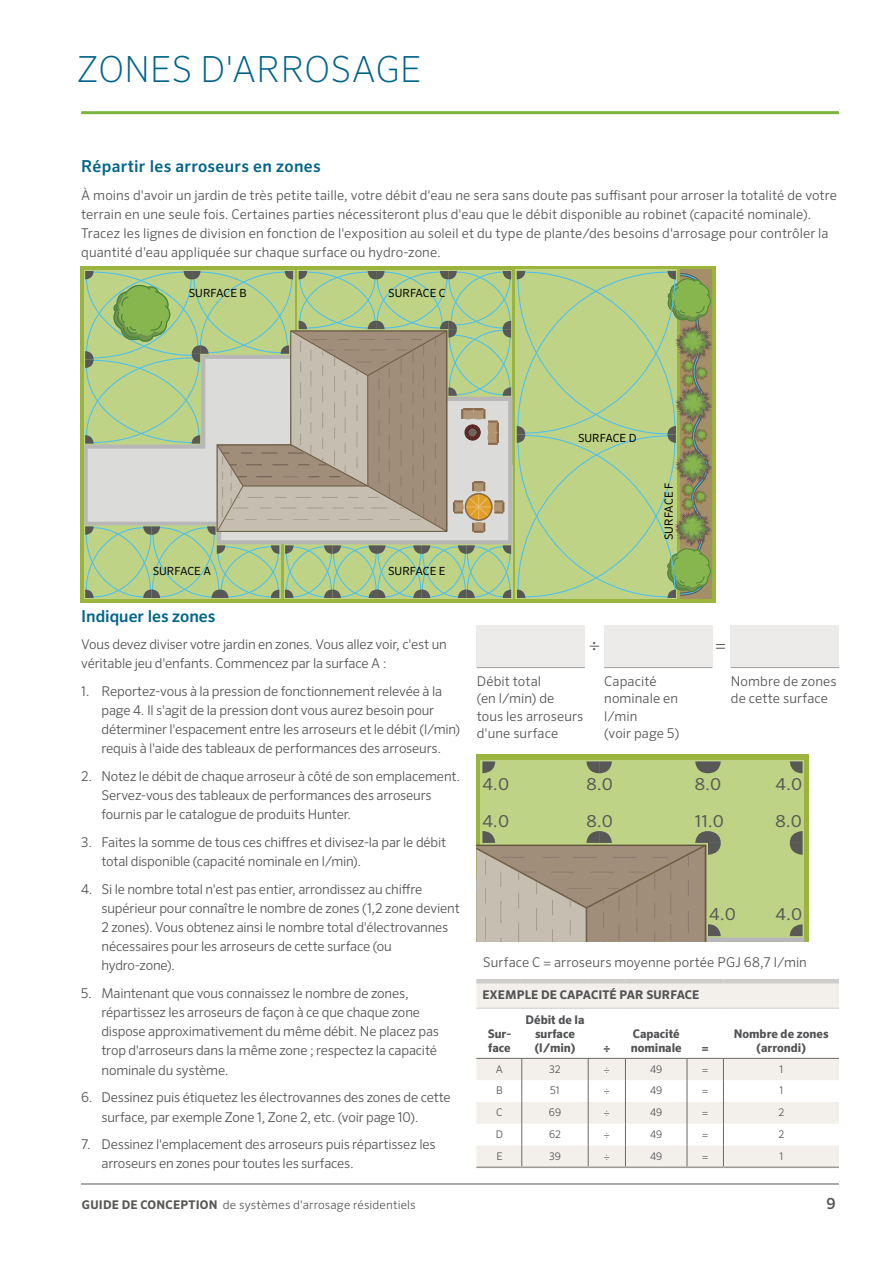
<style>
.page{position:relative;width:893px;height:1263px;background:#fff}
.page>*{position:absolute;margin:0;border:0;box-sizing:border-box;transform-origin:0 0}
.t1{font:200 36px "Sero Pro";letter-spacing:.01em;color:#006488}
.t2{font:19.5px "Sero Pro";color:#585956}
.t3{font:300 18px "Sero Pro";color:#585956}
.t4{font:16.5px "Sero Pro";color:#585956;scale:1.08 1}
.t5{font:500 16.5px "Sero Pro";letter-spacing:.015em;color:#006488}
.t6{font:500 16.5px "Sero Pro";letter-spacing:-.005em;color:#006488}
.t7{font:500 15.45px "Sero Pro";color:#585956}
.t8{font:300 13.5px/19.2px "Sero Pro";letter-spacing:-.01em;color:#515254}
.t9{font:300 13.5px/17.2px "Sero Pro";letter-spacing:.01em;color:#515254}
.t10{font:700 12px/14.4px "Sero Pro";color:#515254}
.t11{font:300 12px "Sero Pro";letter-spacing:.01em;color:#585956}
.t12{font:11.25px "Sero Pro";color:#000}
.t13{font:300 10.5px "Sero Pro";color:#515254}
.s1{font-weight:700}
</style>
<div class="page">
<hr style="left:81px;top:1184px;width:758px;height:1px;background:#585956">
<svg style="left:80px;top:266px;width:636px;height:336px;background:#a2b94d"></svg>
<svg style="left:517px;top:271px;width:195px;height:327px;background:#b0c681"></svg>
<svg style="left:85px;top:271px;width:426px;height:327px;background:#b6bf99"></svg>
<hr style="left:81px;top:111px;width:758px;height:3px;background:#7bb43f">
<div style="left:477px;top:754px;width:332px;height:188px;background:#9bb43e"></div>
<div style="left:480px;top:760px;width:324px;height:182px;background:#bed386"></div>
<svg style="left:482px;top:761px;width:13px;height:12px"></svg>
<svg style="left:790px;top:761px;width:12px;height:12px"></svg>
<svg style="left:586px;top:761px;width:26px;height:12px"></svg>
<svg style="left:695px;top:761px;width:26px;height:12px"></svg>
<svg style="left:477px;top:831px;width:328px;height:111px"></svg>
<hr style="left:477px;top:667px;width:108px;height:1px;background:#716f6c">
<hr style="left:604px;top:667px;width:108px;height:1px;background:#716f6c">
<hr style="left:731px;top:667px;width:108px;height:1px;background:#716f6c">
<div style="left:477px;top:625px;width:108px;height:42px;background:#ecebea"></div>
<div style="left:604px;top:625px;width:108px;height:42px;background:#ecebea"></div>
<div style="left:731px;top:625px;width:108px;height:42px;background:#ecebea"></div>
<svg style="left:476px;top:983px;width:363px;height:183px"></svg>
<hr style="left:476px;top:1058px;width:46px;height:1px;background:#6a6966">
<hr style="left:522px;top:1058px;width:66px;height:1px;background:#6a6966">
<hr style="left:588px;top:1058px;width:37px;height:1px;background:#6a6966">
<hr style="left:625px;top:1058px;width:62px;height:1px;background:#6a6966">
<hr style="left:687px;top:1058px;width:36px;height:1px;background:#6a6966">
<hr style="left:723px;top:1058px;width:116px;height:1px;background:#6a6966">
<svg style="left:521px;top:1058px;width:1px;height:108px"></svg>
<svg style="left:588px;top:1058px;width:1px;height:108px"></svg>
<svg style="left:625px;top:1058px;width:1px;height:108px"></svg>
<svg style="left:687px;top:1058px;width:1px;height:108px"></svg>
<svg style="left:723px;top:1058px;width:1px;height:108px"></svg>
<hr style="left:476px;top:979px;width:46px;height:4px;background:#cfcdcb">
<hr style="left:522px;top:979px;width:66px;height:4px;background:#cfcdcb">
<hr style="left:588px;top:979px;width:37px;height:4px;background:#cfcdcb">
<hr style="left:625px;top:979px;width:62px;height:4px;background:#cfcdcb">
<hr style="left:687px;top:979px;width:36px;height:4px;background:#cfcdcb">
<hr style="left:723px;top:979px;width:116px;height:4px;background:#cfcdcb">
<hr style="left:476px;top:1008px;width:46px;height:1px;background:#cfcdcb">
<hr style="left:522px;top:1008px;width:66px;height:1px;background:#cfcdcb">
<hr style="left:588px;top:1008px;width:37px;height:1px;background:#cfcdcb">
<hr style="left:625px;top:1008px;width:62px;height:1px;background:#cfcdcb">
<hr style="left:687px;top:1008px;width:36px;height:1px;background:#cfcdcb">
<hr style="left:723px;top:1008px;width:116px;height:1px;background:#cfcdcb">
<hr style="left:476px;top:1166px;width:46px;height:2px;background:#9c9896">
<hr style="left:522px;top:1166px;width:66px;height:2px;background:#9c9896">
<hr style="left:588px;top:1166px;width:37px;height:2px;background:#9c9896">
<hr style="left:625px;top:1166px;width:62px;height:2px;background:#9c9896">
<hr style="left:687px;top:1166px;width:36px;height:2px;background:#9c9896">
<hr style="left:723px;top:1166px;width:116px;height:2px;background:#9c9896">
<h1 class="t1" style="left:77px;top:48px;width:346px">ZONES D'ARROSAGE</h1>
<p class="t5" style="left:81px;top:156px;width:241px">Répartir les arroseurs en zones</p>
<p class="t8" style="left:81px;top:185px;width:757px">À moins d'avoir un jardin de très petite taille, votre débit d'eau ne sera sans doute pas suffisant pour arroser la totalité de votre terrain en une seule fois. Certaines parties nécessiteront plus d'eau que le débit disponible au robinet (capacité nominale).<br>Tracez les lignes de division en fonction de l'exposition au soleil et du type de plante/des besoins d'arrosage pour contrôler la quantité d'eau appliquée sur chaque surface ou hydro-zone.</p>
<p class="t12" style="left:189px;top:287px;width:59px">SURFACE B</p>
<p class="t12" style="left:388px;top:286px;width:59px">SURFACE C</p>
<p class="t12" style="left:153px;top:564px;width:60px">SURFACE A</p>
<p class="t12" style="left:388px;top:564px;width:59px">SURFACE E</p>
<p class="t6" style="left:81px;top:606px;width:136px">Indiquer les zones</p>
<p class="t8" style="left:81px;top:634px;width:367px">Vous devez diviser votre jardin en zones. Vous allez voir, c'est un véritable jeu d'enfants. Commencez par la surface A :</p>
<p class="t8" style="left:101px;top:681px;width:360px;text-indent:-20px">1. Reportez-vous à la pression de fonctionnement relevée à la page 4. Il s'agit de la pression dont vous aurez besoin pour déterminer l'espacement entre les arroseurs et le débit (l/min) requis à l'aide des tableaux de performances des arroseurs.</p>
<p class="t8" style="left:101px;top:766px;width:360px;text-indent:-20px">2. Notez le débit de chaque arroseur à côté de son emplacement.<br>Servez-vous des tableaux de performances des arroseurs fournis par le catalogue de produits Hunter.</p>
<p class="t8" style="left:101px;top:832px;width:346px;text-indent:-20px">3. Faites la somme de tous ces chiffres et divisez-la par le débit total disponible (capacité nominale en l/min).</p>
<p class="t8" style="left:101px;top:879px;width:360px;text-indent:-20px">4. Si le nombre total n'est pas entier, arrondissez au chiffre supérieur pour connaître le nombre de zones (1,2 zone devient 2 zones). Vous obtenez ainsi le nombre total d'électrovannes nécessaires pour les arroseurs de cette surface (ou hydro-zone).</p>
<p class="t8" style="left:101px;top:983px;width:339px;text-indent:-20px">5. Maintenant que vous connaissez le nombre de zones, répartissez les arroseurs de façon à ce que chaque zone dispose approximativement du même débit. Ne placez pas trop d'arroseurs dans la même zone ; respectez la capacité nominale du système.</p>
<p class="t8" style="left:101px;top:1088px;width:351px;text-indent:-20px">6. Dessinez puis étiquetez les électrovannes des zones de cette surface, par exemple Zone 1, Zone 2, etc. (voir page 10).</p>
<p class="t8" style="left:101px;top:1135px;width:336px;text-indent:-20px">7. Dessinez l'emplacement des arroseurs puis répartissez les arroseurs en zones pour toutes les surfaces.</p>
<p class="t12" style="left:578px;top:431px;width:60px">SURFACE D</p>
<p class="t12" style="left:662px;top:540px;width:58px;rotate:-90deg">SURFACE F</p>
<h2 class="t2" style="left:591px;top:628px;width:7px">..</h2>
<h3 class="t3" style="left:715px;top:634px;width:12px">=</h3>
<p class="t8" style="left:477px;top:672px;width:108px;line-height:17.2px">Débit total<br>(en l/min) de tous les arroseurs d'une surface</p>
<p class="t8" style="left:604px;top:672px;width:77px;line-height:17.2px">Capacité nominale en l/min<br>(voir page 5)</p>
<p class="t9" style="left:731px;top:672px;width:107px">Nombre de zones de cette surface</p>
<p class="t4" style="left:482px;top:774px;width:26px">4.0</p>
<p class="t4" style="left:482px;top:811px;width:26px">4.0</p>
<p class="t4" style="left:586px;top:811px;width:26px">8.0</p>
<p class="t4" style="left:695px;top:811px;width:28px">11.0</p>
<p class="t4" style="left:775px;top:811px;width:26px">8.0</p>
<p class="t4" style="left:586px;top:774px;width:26px">8.0</p>
<p class="t4" style="left:695px;top:774px;width:26px">8.0</p>
<p class="t4" style="left:775px;top:774px;width:26px">4.0</p>
<p class="t4" style="left:709px;top:904px;width:26px">4.0</p>
<p class="t4" style="left:775px;top:904px;width:26px">4.0</p>
<p class="t9" style="left:483px;top:954px;width:326px">Surface C = arroseurs moyenne portée PGJ 68,7 l/min</p>
<p class="t10" style="left:482px;top:988px;width:218px">EXEMPLE DE CAPACITÉ PAR SURFACE</p>
<p class="t10" style="left:488px;top:1027px;width:25px">Sur&shy;face</p>
<p class="t10" style="left:525px;top:1012px;width:60px;text-align:center">Débit de la surface (l/min)</p>
<p class="t10" style="left:631px;top:1027px;width:52px">Capacité nominale</p>
<p class="t10" style="left:603px;top:1041px;width:8px">÷</p>
<p class="t10" style="left:702px;top:1041px;width:8px">=</p>
<p class="t10" style="left:734px;top:1027px;width:96px;text-align:center">Nombre de zones (arrondi)</p>
<p class="t13" style="left:496px;top:1062px;width:9px">A</p>
<p class="t13" style="left:549px;top:1062px;width:13px">32</p>
<p class="t13" style="left:604px;top:1062px;width:8px">÷</p>
<p class="t13" style="left:650px;top:1062px;width:14px">49</p>
<p class="t13" style="left:702px;top:1062px;width:8px">=</p>
<p class="t13" style="left:779px;top:1062px;width:5px">1</p>
<p class="t13" style="left:496px;top:1084px;width:8px">B</p>
<p class="t13" style="left:550px;top:1084px;width:11px">51</p>
<p class="t13" style="left:604px;top:1084px;width:8px">÷</p>
<p class="t13" style="left:650px;top:1084px;width:14px">49</p>
<p class="t13" style="left:702px;top:1084px;width:8px">=</p>
<p class="t13" style="left:779px;top:1084px;width:5px">1</p>
<p class="t13" style="left:496px;top:1106px;width:8px">C</p>
<p class="t13" style="left:549px;top:1106px;width:14px">69</p>
<p class="t13" style="left:604px;top:1106px;width:8px">÷</p>
<p class="t13" style="left:650px;top:1106px;width:14px">49</p>
<p class="t13" style="left:702px;top:1106px;width:8px">=</p>
<p class="t13" style="left:778px;top:1106px;width:7px">2</p>
<p class="t13" style="left:496px;top:1128px;width:9px">D</p>
<p class="t13" style="left:549px;top:1128px;width:14px">62</p>
<p class="t13" style="left:604px;top:1128px;width:8px">÷</p>
<p class="t13" style="left:650px;top:1128px;width:14px">49</p>
<p class="t13" style="left:702px;top:1128px;width:8px">=</p>
<p class="t13" style="left:778px;top:1128px;width:7px">2</p>
<p class="t13" style="left:496px;top:1150px;width:8px">E</p>
<p class="t13" style="left:549px;top:1150px;width:13px">39</p>
<p class="t13" style="left:604px;top:1150px;width:8px">÷</p>
<p class="t13" style="left:650px;top:1150px;width:14px">49</p>
<p class="t13" style="left:702px;top:1150px;width:8px">=</p>
<p class="t13" style="left:779px;top:1150px;width:5px">1</p>
<p class="t11" style="left:82px;top:1197px;width:335px"><span class="s1">GUIDE DE CONCEPTION</span> de systèmes d'arrosage résidentiels</p>
<p class="t7" style="left:826px;top:1194px;width:11px">9</p>
</div>
